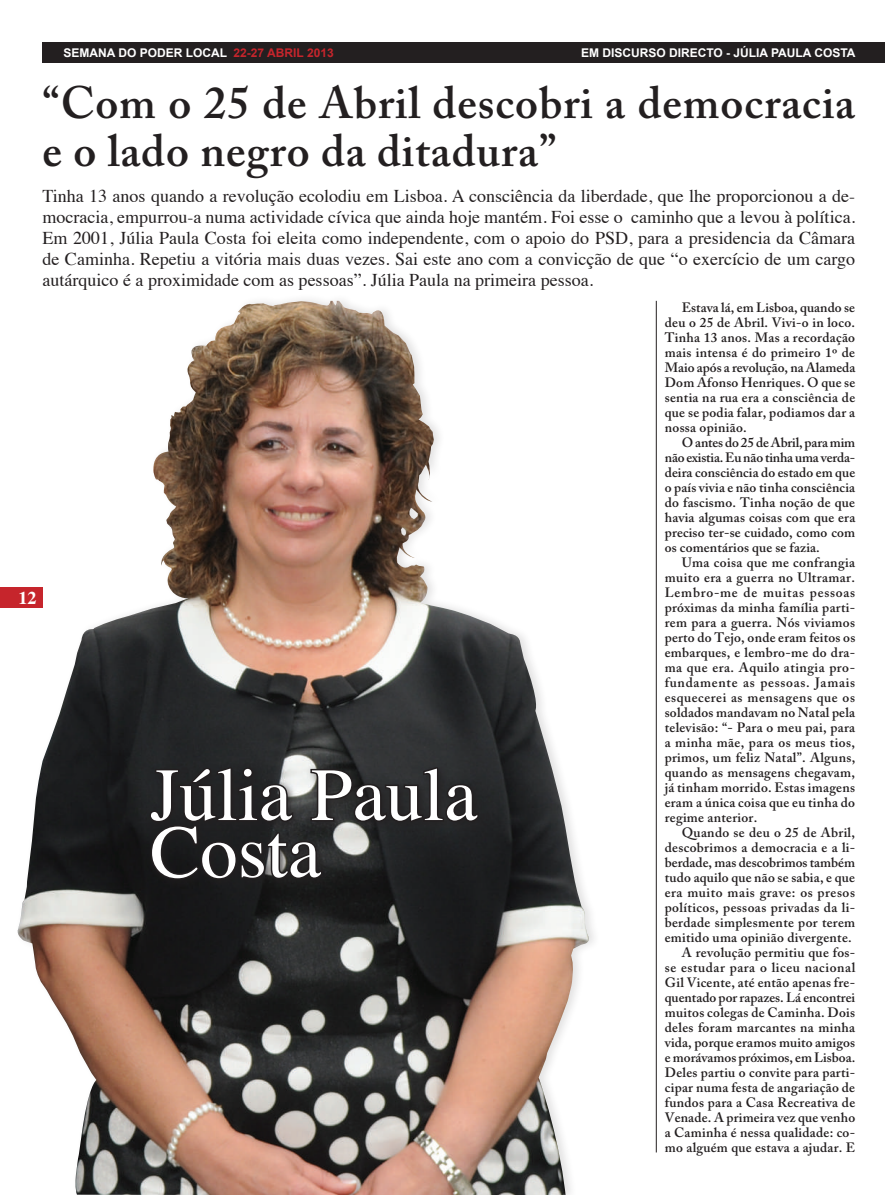
<style>
.page{position:relative;width:885px;height:1195px;background:#fff}
.page>*{position:absolute;margin:0;border:0;box-sizing:border-box;transform-origin:0 0}
.t1{font:75px/57px "Times";color:#fff}
.t2{font:600 45px/48px "Adobe Caslon Pro";letter-spacing:.02em;color:#231f20}
.t3{font:18px/21px "Times";color:#231f20;text-align:justify}
.t4{font:700 18px "Times";color:#fff}
.t5{font:600 13.5px/15px "Adobe Caslon Pro";letter-spacing:.02em;color:#231f20;text-align:justify}
.t6{font:700 12px "Arial";color:#fff}
.s1{color:#c6252c}
</style>
<div class="page">
<div style="left:43px;top:43px;width:841px;height:20px;background:#231f20"></div>
<div style="left:0;top:587px;width:43px;height:21px;background:#c6252c"></div>
<div style="left:14px;top:293px;width:586px;height:902px;background:#fff"></div>
<img style="left:15px;top:301px;width:576px;height:894px">
<div style="left:144px;top:762px;width:345px;height:128px;background:#231f20;opacity:.75"></div>
<svg style="left:147px;top:765px;width:333px;height:116px;background:#2d2d2e"></svg>
<hr style="left:656px;top:301px;width:1px;height:851px;background:#231f20">
<p class="t6" style="left:63px;top:45px;width:272px">SEMANA DO PODER LOCAL <span class="s1">22-27 ABRIL 2013</span></p>
<p class="t6" style="left:581px;top:45px;width:276px">EM DISCURSO DIRECTO - JúLIA PAULA COSTA</p>
<h2 class="t2" style="left:43px;top:79px;width:814px">“Com o 25 de Abril descobri a democracia e o lado negro da ditadura”</h2>
<p class="t3" style="left:43px;top:184px;width:814px">Tinha 13 anos quando a revolução ecolodiu em Lisboa. A consciência da liberdade, que lhe proporcionou a de&shy;mocracia, empurrou-a numa actividade cívica que ainda hoje mantém. Foi esse o caminho que a levou à política.<br>Em 2001, Júlia Paula Costa foi eleita como independente, com o apoio do PSD, para a presidencia da Câmara de Caminha. Repetiu a vitória mais duas vezes. Sai este ano com a convicção de que “o exercício de um cargo autárquico é a proximidade com as pessoas”. Júlia Paula na primeira pessoa.</p>
<h3 class="t4" style="left:19px;top:581px;width:20px">12</h3>
<h1 class="t1" style="left:150px;top:760px;width:329px">Júlia Paula<br>Costa</h1>
<p class="t5" style="left:664px;top:300px;width:192px;text-indent:17px">Estava lá, em Lisboa, quando se deu o 25 de Abril. Vivi-o in loco.<br>Tinha 13 anos. Mas a recordação mais intensa é do primeiro 1º de Maio após a revolução, na Alameda Dom Afonso Henriques. O que se sentia na rua era a consciência de que se podia falar, podiamos dar a nossa opinião.</p>
<p class="t5" style="left:664px;top:435px;width:192px;text-indent:17px">O antes do 25 de Abril, para mim não existia. Eu não tinha uma verda&shy;deira consciência do estado em que o país vivia e não tinha consciência do fascismo. Tinha noção de que havia algumas coisas com que era preciso ter-se cuidado, como com os comentários que se fazia.</p>
<p class="t5" style="left:664px;top:555px;width:192px;text-indent:17px">Uma coisa que me confrangia muito era a guerra no Ultramar.<br>Lembro-me de muitas pessoas próximas da minha família parti&shy;rem para a guerra. Nós viviamos perto do Tejo, onde eram feitos os embarques, e lembro-me do dra&shy;ma que era. Aquilo atingia pro&shy;fundamente as pessoas. Jamais esquecerei as mensagens que os soldados mandavam no Natal pela televisão: “- Para o meu pai, para a minha mãe, para os meus tios, primos, um feliz Natal”. Alguns, quando as mensagens chegavam, já tinham morrido. Estas imagens eram a única coisa que eu tinha do regime anterior.</p>
<p class="t5" style="left:664px;top:825px;width:192px;text-align:right">Quando se deu o 25 de Abril, descobrimos a democracia e a li&shy;berdade, mas descobrimos também tudo aquilo que não se sabia, e que era muito mais grave: os presos políticos, pessoas privadas da li&shy;berdade simplesmente por terem emitido uma opinião divergente.<br>A revolução permitiu que fos-<br>se estudar para o liceu nacional<br>Gil Vicente, até então apenas fre&shy;quentado por rapazes. Lá encontrei muitos colegas de Caminha. Dois deles foram marcantes na minha vida, porque eramos muito amigos e morávamos próximos, em Lisboa.<br>Deles partiu o convite para parti&shy;cipar numa festa de angariação de fundos para a Casa Recreativa de<br>Venade. A primeira vez que venho a Caminha é nessa qualidade: co&shy;mo alguém que estava a ajudar. E</p>
</div>
